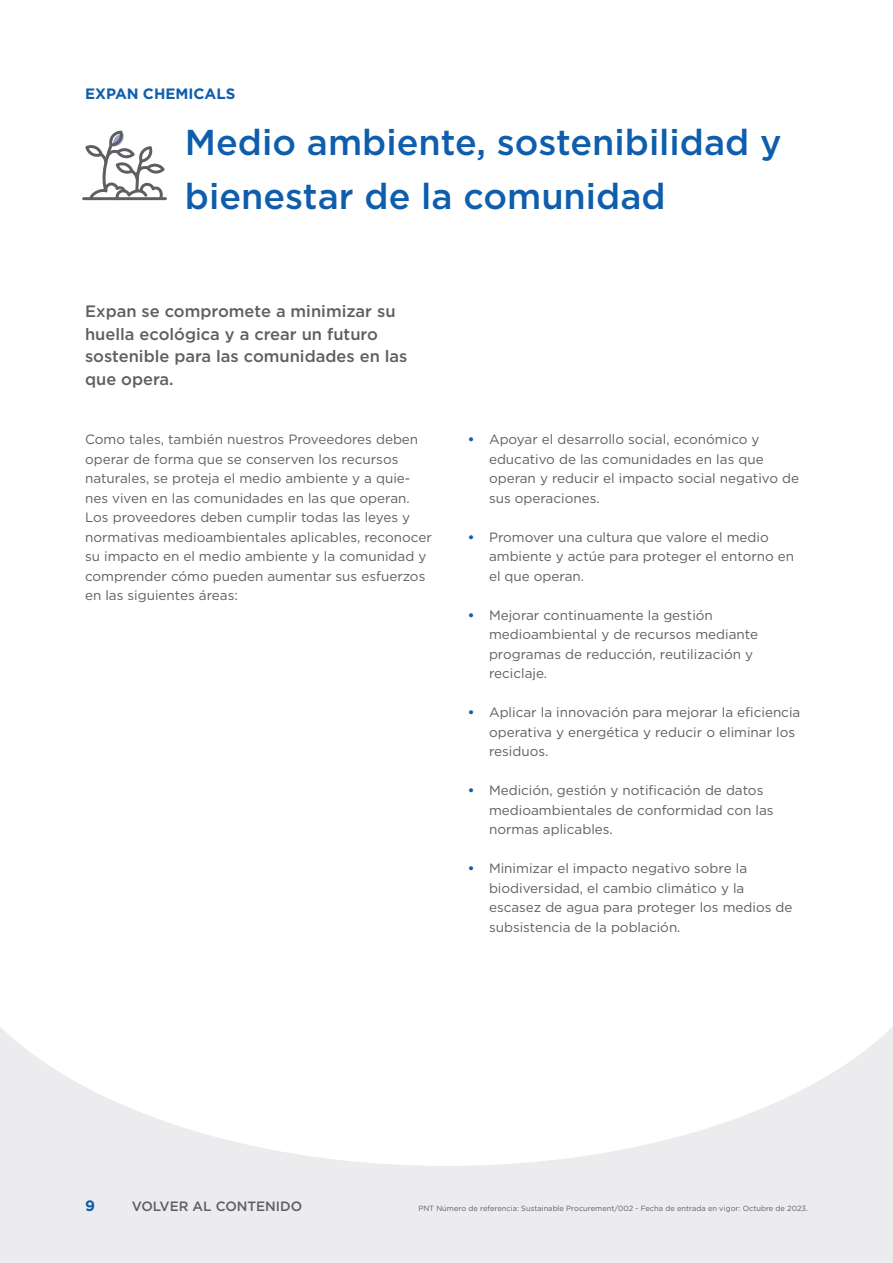
<style>
.page{position:relative;width:893px;height:1263px;background:#fff}
.page>*{position:absolute;margin:0;border:0;box-sizing:border-box;transform-origin:0 0}
.Header_1_Links{font:500 36px/54px "Gotham";color:#0e5ead}
.Inleiding{font:500 16.5px/22.5px "Gotham";color:#5f5f62}
.t1{font:700 15px "Gotham";color:#0e5ead}
.Header_2{font:13.5px/19.5px "Gotham";color:#5f5f62}
.t2{font:500 13.5px "Gotham";color:#5f5f62}
.t3{font:7.5px "Gotham";color:#5f5f62}
.s1{font-weight:700;color:#0e5ead}
</style>
<div class="page">
<div style="left:0;top:913px;width:893px;height:350px;background:#ececee"></div>
<svg style="left:0;top:913px;width:893px;height:253px;fill:#fff"></svg>
<hr style="left:82px;top:197px;width:85px;height:3px;background:#5e5f61">
<svg style="left:85px;top:131px;width:80px;height:67px"></svg>
<p class="t1" style="left:85px;top:84px;width:152px">EXPAN CHEMICALS</p>
<p class="Header_1_Links" style="left:185px;top:115px;width:598px">Medio ambiente, sostenibilidad y bienestar de la comunidad</p>
<p class="Inleiding" style="left:85px;top:300px;width:324px">Expan se compromete a minimizar su huella ecológica y a crear un futuro sostenible para las comunidades en las que opera.</p>
<p class="Header_2" style="left:85px;top:429px;width:348px">Como tales, también nuestros Proveedores deben operar de forma que se conserven los recursos naturales, se proteja el medio ambiente y a quie&shy;nes viven en las comunidades en las que operan.<br>Los proveedores deben cumplir todas las leyes y normativas medioambientales aplicables, reconocer su impacto en el medio ambiente y la comunidad y comprender cómo pueden aumentar sus esfuerzos en las siguientes áreas:</p>
<p class="Header_2" style="left:489px;top:429px;width:312px;text-indent:-21px"><span class="s1">•</span> Apoyar el desarrollo social, económico y educativo de las comunidades en las que operan y reducir el impacto social negativo de sus operaciones.</p>
<p class="Header_2" style="left:489px;top:527px;width:307px;text-indent:-21px"><span class="s1">•</span> Promover una cultura que valore el medio ambiente y actúe para proteger el entorno en el que operan.</p>
<p class="Header_2" style="left:489px;top:605px;width:271px;text-indent:-21px"><span class="s1">•</span> Mejorar continuamente la gestión medioambiental y de recursos mediante programas de reducción, reutilización y reciclaje.</p>
<p class="Header_2" style="left:489px;top:702px;width:313px;text-indent:-21px"><span class="s1">•</span> Aplicar la innovación para mejorar la eficiencia operativa y energética y reducir o eliminar los residuos.</p>
<p class="Header_2" style="left:489px;top:780px;width:286px;text-indent:-21px"><span class="s1">•</span> Medición, gestión y notificación de datos medioambientales de conformidad con las normas aplicables.</p>
<p class="Header_2" style="left:489px;top:858px;width:305px;text-indent:-21px"><span class="s1">•</span> Minimizar el impacto negativo sobre la biodiversidad, el cambio climático y la escasez de agua para proteger los medios de subsistencia de la población.</p>
<p class="t1" style="left:85px;top:1196px;width:11px">9</p>
<p class="t2" style="left:132px;top:1197px;width:172px">VOLVER AL CONTENIDO</p>
<p class="t3" style="left:418px;top:1204px;width:391px">PNT Número de referencia: Sustainable Procurement/002 - Fecha de entrada en vigor: Octubre de 2023.</p>
</div>
